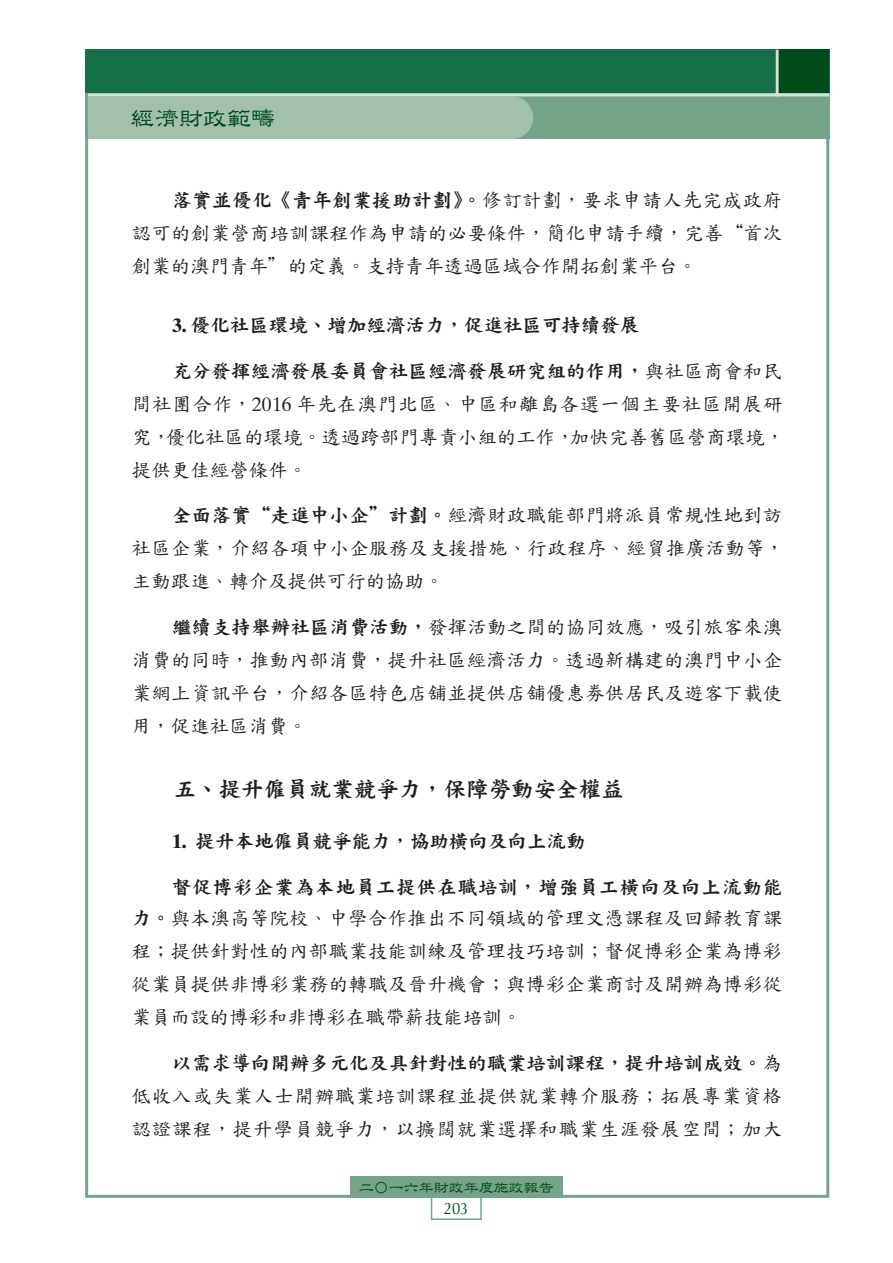
<style>
.page{position:relative;width:893px;height:1263px;background:#fff}
.page>*{position:absolute;margin:0;border:0;box-sizing:border-box;transform-origin:0 0}
.t1{font:24px "DF Li Shu HK W5";color:#004b1a}
.t2{font:22.5px "DF Kai Shu HK W9";color:#231f20}
.t3{font:19.5px/33px "DF Kai Shu HK W5";letter-spacing:.01em;color:#231f20;text-align:justify}
.t4{font:19.5px "DF Kai Shu HK W9";color:#231f20}
.t5{font:16.5px "Optima";color:#004b1a;scale:.9 1}
.t6{font:15px "DF Li Shu HK W5";color:#004b1a}
.s1{font-family:"DF Kai Shu HK W9"}
.s2{font-family:"Times Ten LT Std";font-weight:700}
.s3{font-family:"Times Ten LT Std"}
</style>
<div class="page">
<div style="left:85px;top:135px;width:744px;height:1063px;background:#fff;border:3px solid #75a387"></div>
<div style="left:85px;top:50px;width:744px;height:89px;background:#157049"></div>
<div style="left:776px;top:50px;width:53px;height:89px;background:#004b1a"></div>
<div style="left:85px;top:94px;width:744px;height:45px;background:#75a387"></div>
<hr style="left:88px;top:93px;width:741px;height:3px;background:#d4e2d9">
<div style="left:88px;top:96px;width:422px;height:43px;background:#a2c0ad"></div>
<div style="left:491px;top:96px;width:42px;height:43px;background:#a2c0ad;border-radius:50%"></div>
<hr style="left:776px;top:50px;width:3px;height:46px;background:#d4e2d9">
<div style="left:431px;top:1196px;width:51px;height:24px;border:2px solid #75a387"></div>
<div style="left:350px;top:1176px;width:213px;height:22px;background:#75a387"></div>
<p class="t1" style="left:131px;top:105px;width:145px">經濟財政範疇</p>
<p class="t3" style="left:132px;top:184px;width:652px;text-indent:41px"><span class="s1">落實並優化《青年創業援助計劃》。</span>修訂計劃，要求申請人先完成政府認可的創業營商培訓課程作為申請的必要條件，簡化申請手續，完善“首次創業的澳門青年”的定義。支持青年透過區域合作開拓創業平台。</p>
<p class="t4" style="left:172px;top:314px;width:469px"><span class="s2">3.</span> 優化社區環境、增加經濟活力，促進社區可持續發展</p>
<p class="t3" style="left:132px;top:354px;width:654px;text-indent:40px"><span class="s1">充分發揮經濟發展委員會社區經濟發展研究組的作用，</span>與社區商會和民間社團合作，<span class="s3">2016</span> 年先在澳門北區、中區和離島各選一個主要社區開展研究，優化社區的環境。透過跨部門專責小組的工作，加快完善舊區營商環境，提供更佳經營條件。</p>
<p class="t3" style="left:132px;top:499px;width:654px;text-indent:41px"><span class="s1">全面落實“走進中小企”計劃。</span>經濟財政職能部門將派員常規性地到訪社區企業，介紹各項中小企服務及支援措施、行政程序、經貿推廣活動等，主動跟進、轉介及提供可行的協助。</p>
<p class="t3" style="left:132px;top:610px;width:652px;text-indent:41px"><span class="s1">繼續支持舉辦社區消費活動，</span>發揮活動之間的協同效應，吸引旅客來澳消費的同時，推動內部消費，提升社區經濟活力。透過新構建的澳門中小企業網上資訊平台，介紹各區特色店舖並提供店舖優惠劵供居民及遊客下載使用，促進社區消費。</p>
<p class="t2" style="left:174px;top:776px;width:452px">五、提升僱員就業競爭力，保障勞動安全權益</p>
<p class="t4" style="left:172px;top:830px;width:415px"><span class="s2">1.</span> 提升本地僱員競爭能力，協助橫向及向上流動</p>
<p class="t3" style="left:131px;top:870px;width:652px;line-height:32.5px;text-indent:41px"><span class="s1">督促博彩企業為本地員工提供在職培訓，增強員工橫向及向上流動能力。</span>與本澳高等院校、中學合作推出不同領域的管理文憑課程及回歸教育課程；提供針對性的內部職業技能訓練及管理技巧培訓；督促博彩企業為博彩從業員提供非博彩業務的轉職及晉升機會；與博彩企業商討及開辦為博彩從業員而設的博彩和非博彩在職帶薪技能培訓。</p>
<p class="t3" style="left:131px;top:1046px;width:652px;text-indent:41px"><span class="s1">以需求導向開辦多元化及具針對性的職業培訓課程，提升培訓成效。</span>為低收入或失業人士開辦職業培訓課程並提供就業轉介服務；拓展專業資格認證課程，提升學員競爭力，以擴闊就業選擇和職業生涯發展空間；加大</p>
<p class="t6" style="left:359px;top:1179px;width:196px">二○一六年財政年度施政報告</p>
<p class="t5" style="left:444px;top:1199px;width:29px">203</p>
</div>
